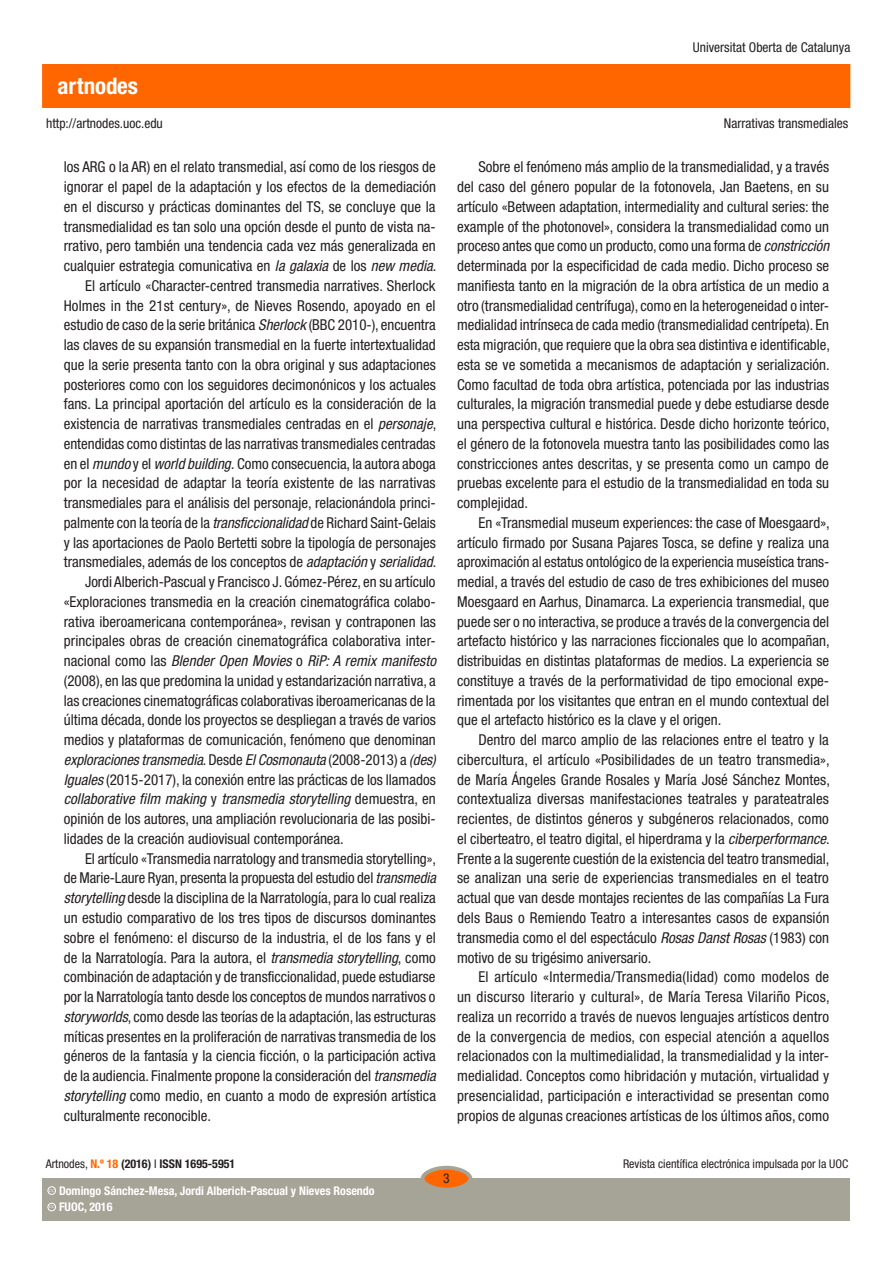
<style>
.page{position:relative;width:893px;height:1263px;background:#fff}
.page>*{position:absolute;margin:0;border:0;box-sizing:border-box;transform-origin:0 0}
.t1{font:700 condensed 22.95px "Helvetica Neue LT Std";color:#fff}
.text_general{font:condensed 15px/19.8px "Helvetica Neue LT Std";color:#231f20;text-align:justify}
.t2{font:condensed 13.5px "Helvetica Neue LT Std";color:#231f20}
.t3{font:700 condensed 12px "Helvetica Neue LT Std";color:#fff}
.t4{font:condensed 12px "Helvetica Neue LT Std";color:#231f20}
.t5{font:700 condensed 12px "Helvetica Neue LT Std";color:#231f20}
.t6{font:600 3.9px "Adobe Caslon Pro";color:#fff}
.s1{font-style:italic}
.s2{font-weight:400}
.s3{color:#f60}
</style>
<div class="page">
<div style="left:43px;top:65px;width:807px;height:42px;background:#f60"></div>
<div style="left:43px;top:1178px;width:807px;height:42px;background:#a6a397"></div>
<div style="left:422px;top:1168px;width:48px;height:21px;background:#f60;border-radius:50%"></div>
<div style="left:421px;top:1166px;width:51px;height:25px;border:4px solid #a6a397;border-radius:50%"></div>
<div style="left:48px;top:1203px;width:8px;height:8px;border:1px solid #fff;border-radius:50%"></div>
<div style="left:48px;top:1186px;width:8px;height:8px;border:1px solid #fff;border-radius:50%"></div>
<h1 class="t1" style="left:58px;top:72px;width:82px">artnodes</h1>
<p class="t2" style="left:693px;top:40px;width:159px">Universitat Oberta de Catalunya</p>
<p class="t2" style="left:46px;top:115px;width:118px">http://artnodes.uoc.edu</p>
<p class="t2" style="left:724px;top:115px;width:126px">Narrativas transmediales</p>
<p class="text_general" style="left:64px;top:157px;width:374px">los ARG o la AR) en el relato transmedial, así como de los riesgos de ignorar el papel de la adaptación y los efectos de la demediación en el discurso y prácticas dominantes del TS, se concluye que la transmedialidad es tan solo una opción desde el punto de vista na&shy;rrativo, pero también una tendencia cada vez más generalizada en cualquier estrategia comunicativa en <span class="s1">la galaxia</span> de los <span class="s1">new media</span>.</p>
<p class="text_general" style="left:64px;top:275px;width:374px;text-indent:21px">El artículo «Character-centred transmedia narratives. Sherlock Holmes in the 21st century», de Nieves Rosendo, apoyado en el estudio de caso de la serie británica <span class="s1">Sherlock</span> (BBC 2010-), encuentra las claves de su expansión transmedial en la fuerte intertextualidad que la serie presenta tanto con la obra original y sus adaptaciones posteriores como con los seguidores decimonónicos y los actuales fans. La principal aportación del artículo es la consideración de la existencia de narrativas transmediales centradas en el <span class="s1">personaje</span>, entendidas como distintas de las narrativas transmediales centradas en el <span class="s1">mundo</span> y el <span class="s1">world building.</span> Como consecuencia, la autora aboga por la necesidad de adaptar la teoría existente de las narrativas transmediales para el análisis del personaje, relacionándola princi&shy;palmente con la teoría de la <span class="s1">transficcionalidad</span> de Richard Saint-Gelais y las aportaciones de Paolo Bertetti sobre la tipología de personajes transmediales, además de los conceptos de <span class="s1">adaptación</span> y <span class="s1">serialidad</span>.</p>
<p class="text_general" style="left:64px;top:572px;width:374px;text-indent:21px">Jordi Alberich-Pascual y Francisco J. Gómez-Pérez, en su artículo «Exploraciones transmedia en la creación cinematográfica colabo&shy;rativa iberoamericana contemporánea», revisan y contraponen las principales obras de creación cinematográfica colaborativa inter&shy;nacional como las <span class="s1">Blender Open Movies</span> o <span class="s1">RiP: A remix manifesto </span>(2008), en las que predomina la unidad y estandarización narrativa, a las creaciones cinematográficas colaborativas iberoamericanas de la última década, donde los proyectos se despliegan a través de varios medios y plataformas de comunicación, fenómeno que denominan <span class="s1">exploraciones transmedia</span>. Desde <span class="s1">El Cosmonauta</span> (2008-2013) a <span class="s1">(des)<br>Iguales</span> (2015-2017), la conexión entre las prácticas de los llamados <span class="s1">collaborative film making</span> y <span class="s1">transmedia storytelling</span> demuestra, en opinión de los autores, una ampliación revolucionaria de las posibi&shy;lidades de la creación audiovisual contemporánea.</p>
<p class="text_general" style="left:64px;top:848px;width:374px;text-indent:21px">El artículo «Transmedia narratology and transmedia storytelling», de Marie-Laure Ryan, presenta la propuesta del estudio del <span class="s1">transmedia storytelling</span> desde la disciplina de la Narratología, para lo cual realiza un estudio comparativo de los tres tipos de discursos dominantes sobre el fenómeno: el discurso de la industria, el de los fans y el de la Narratología. Para la autora, el <span class="s1">transmedia storytelling</span>, como combinación de adaptación y de transficcionalidad, puede estudiarse por la Narratología tanto desde los conceptos de mundos narrativos o <span class="s1">storyworlds</span>, como desde las teorías de la adaptación, las estructuras míticas presentes en la proliferación de narrativas transmedia de los géneros de la fantasía y la ciencia ficción, o la participación activa de la audiencia. Finalmente propone la consideración del <span class="s1">transmedia storytelling</span> como medio, en cuanto a modo de expresión artística culturalmente reconocible.</p>
<p class="text_general" style="left:457px;top:157px;width:374px;text-indent:21px">Sobre el fenómeno más amplio de la transmedialidad, y a través del caso del género popular de la fotonovela, Jan Baetens, en su artículo «Between adaptation, intermediality and cultural series: the example of the photonovel», considera la transmedialidad como un proceso antes que como un producto, como una forma de <span class="s1">constricción </span>determinada por la especificidad de cada medio. Dicho proceso se manifiesta tanto en la migración de la obra artística de un medio a otro (transmedialidad centrífuga), como en la heterogeneidad o inter&shy;medialidad intrínseca de cada medio (transmedialidad centrípeta). En esta migración, que requiere que la obra sea distintiva e identificable, esta se ve sometida a mecanismos de adaptación y serialización.<br>Como facultad de toda obra artística, potenciada por las industrias culturales, la migración transmedial puede y debe estudiarse desde una perspectiva cultural e histórica. Desde dicho horizonte teórico, el género de la fotonovela muestra tanto las posibilidades como las constricciones antes descritas, y se presenta como un campo de pruebas excelente para el estudio de la transmedialidad en toda su complejidad.</p>
<p class="text_general" style="left:457px;top:513px;width:374px;text-indent:21px">En «Transmedial museum experiences: the case of Moesgaard», artículo firmado por Susana Pajares Tosca, se define y realiza una aproximación al estatus ontológico de la experiencia museística trans&shy;medial, a través del estudio de caso de tres exhibiciones del museo Moesgaard en Aarhus, Dinamarca. La experiencia transmedial, que puede ser o no interactiva, se produce a través de la convergencia del artefacto histórico y las narraciones ficcionales que lo acompañan, distribuidas en distintas plataformas de medios. La experiencia se constituye a través de la performatividad de tipo emocional expe&shy;rimentada por los visitantes que entran en el mundo contextual del que el artefacto histórico es la clave y el origen.</p>
<p class="text_general" style="left:457px;top:730px;width:374px;text-indent:21px">Dentro del marco amplio de las relaciones entre el teatro y la cibercultura, el artículo «Posibilidades de un teatro transmedia», de María Ángeles Grande Rosales y María José Sánchez Montes, contextualiza diversas manifestaciones teatrales y parateatrales recientes, de distintos géneros y subgéneros relacionados, como el ciberteatro, el teatro digital, el hiperdrama y la <span class="s1">ciberperformance</span>.<br>Frente a la sugerente cuestión de la existencia del teatro transmedial, se analizan una serie de experiencias transmediales en el teatro actual que van desde montajes recientes de las compañías La Fura dels Baus o Remiendo Teatro a interesantes casos de expansión transmedia como el del espectáculo <span class="s1">Rosas Danst Rosas</span> (1983) con motivo de su trigésimo aniversario.</p>
<p class="text_general" style="left:457px;top:967px;width:374px;text-indent:21px">El artículo «Intermedia/Transmedia(lidad) como modelos de un discurso literario y cultural», de María Teresa Vilariño Picos, realiza un recorrido a través de nuevos lenguajes artísticos dentro de la convergencia de medios, con especial atención a aquellos relacionados con la multimedialidad, la transmedialidad y la inter&shy;medialidad. Conceptos como hibridación y mutación, virtualidad y presencialidad, participación e interactividad se presentan como propios de algunas creaciones artísticas de los últimos años, como</p>
<p class="t5" style="left:46px;top:1157px;width:191px"><span class="s2">Artnodes,</span> <span class="s3">N.º 18</span> (2016) <span class="s2">I</span> ISSN 1695-5951</p>
<p class="t6" style="left:49px;top:1205px;width:7px">CC</p>
<p class="t3" style="left:59px;top:1200px;width:55px">FUOC, 2016</p>
<p class="t6" style="left:49px;top:1188px;width:7px">CC</p>
<p class="t3" style="left:59px;top:1183px;width:317px">Domingo Sánchez-Mesa, Jordi Alberich-Pascual y Nieves Rosendo</p>
<p class="t2" style="left:443px;top:1171px;width:8px">3</p>
<p class="t4" style="left:623px;top:1157px;width:227px">Revista científica electrónica impulsada por la UOC</p>
</div>
